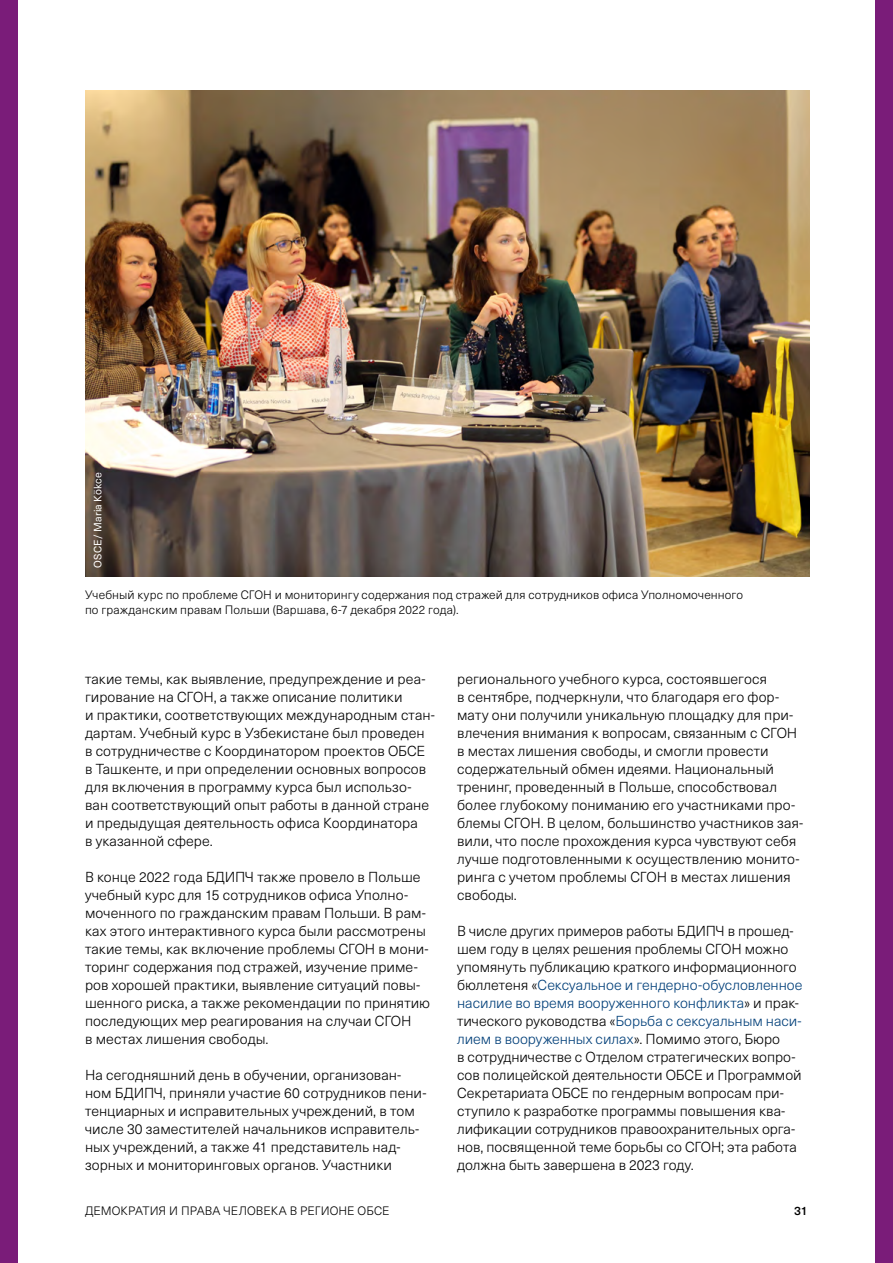
<style>
.page{position:relative;width:893px;height:1263px;background:#fff}
.page>*{position:absolute;margin:0;border:0;box-sizing:border-box;transform-origin:0 0}
.t1{font:300 14.25px/18px "Neue Haas Unica W1 G";color:#000}
.t2{font:300 12px/15px "Neue Haas Unica W1 G";letter-spacing:.01em;color:#000}
.t3{font:500 12px "Neue Haas Unica W1 G";color:#000}
.t4{font:10.5px "Neue Haas Unica W1 G";letter-spacing:.015em;color:#fff}
.s1{color:#003f79}
</style>
<div class="page">
<img style="left:85px;top:90px;width:725px;height:486px">
<div style="left:0;top:0;width:17px;height:1263px;background:#7a1c79"></div>
<div style="left:876px;top:0;width:17px;height:1263px;background:#7a1c79"></div>
<p class="t4" style="left:90px;top:567px;width:97px;rotate:-90deg">OSCE/ Maria Kökce</p>
<p class="t2" style="left:85px;top:587px;width:660px">Учебный курс по проблеме СГОН и мониторингу содержания под стражей для сотрудников офиса Уполномоченного по гражданским правам Польши (Варшава, 6-7 декабря 2022 года).</p>
<p class="t1" style="left:85px;top:669px;width:351px">такие темы, как выявление, предупреждение и реа&shy;гирование на СГОН, а также описание политики<br>и практики, соответствующих международным стан&shy;дартам. Учебный курс в Узбекистане был проведен в сотрудничестве с Координатором проектов ОБСЕ в Ташкенте, и при определении основных вопросов для включения в программу курса был использо&shy;ван соответствующий опыт работы в данной стране и предыдущая деятельность офиса Координатора<br>в указанной сфере.</p>
<p class="t1" style="left:85px;top:867px;width:347px">В конце 2022 года БДИПЧ также провело в Польше учебный курс для 15 сотрудников офиса Уполно&shy;моченного по гражданским правам Польши. В рам&shy;ках этого интерактивного курса были рассмотрены такие темы, как включение проблемы СГОН в мони&shy;торинг содержания под стражей, изучение приме&shy;ров хорошей практики, выявление ситуаций повы&shy;шенного риска, а также рекомендации по принятию последующих мер реагирования на случаи СГОН<br>в местах лишения свободы.</p>
<p class="t1" style="left:85px;top:1065px;width:343px">На сегодняшний день в обучении, организован&shy;ном БДИПЧ, приняли участие 60 сотрудников пени&shy;тенциарных и исправительных учреждений, в том числе 30 заместителей начальников исправитель&shy;ных учреждений, а также 41 представитель над&shy;зорных и мониторинговых органов. Участники</p>
<p class="t1" style="left:457px;top:669px;width:348px">регионального учебного курса, состоявшегося<br>в сентябре, подчеркнули, что благодаря его фор&shy;мату они получили уникальную площадку для при&shy;влечения внимания к вопросам, связанным с СГОН в местах лишения свободы, и смогли провести содержательный обмен идеями. Национальный тренинг, проведенный в Польше, способствовал более глубокому пониманию его участниками про&shy;блемы СГОН. В целом, большинство участников зая&shy;вили, что после прохождения курса чувствуют себя лучше подготовленными к осуществлению монито&shy;ринга с учетом проблемы СГОН в местах лишения свободы.</p>
<p class="t1" style="left:457px;top:921px;width:347px">В числе других примеров работы БДИПЧ в прошед&shy;шем году в целях решения проблемы СГОН можно упомянуть публикацию краткого информационного бюллетеня «<span class="s1">Сексуальное и гендерно-обусловленное насилие во время вооруженного конфликта</span>» и прак&shy;тического руководства «<span class="s1">Борьба с сексуальным наси&shy;лием в вооруженных силах</span>». Помимо этого, Бюро<br>в сотрудничестве с Отделом стратегических вопро&shy;сов полицейской деятельности ОБСЕ и Программой Секретариата ОБСЕ по гендерным вопросам при&shy;ступило к разработке программы повышения ква&shy;лификации сотрудников правоохранительных орга&shy;нов, посвященной теме борьбы со СГОН; эта работа должна быть завершена в 2023 году.</p>
<p class="t2" style="left:85px;top:1203px;width:306px">ДЕМОКРАТИЯ И ПРАВА ЧЕЛОВЕКА В РЕГИОНЕ ОБСЕ</p>
<p class="t3" style="left:794px;top:1202px;width:15px">31</p>
</div>
